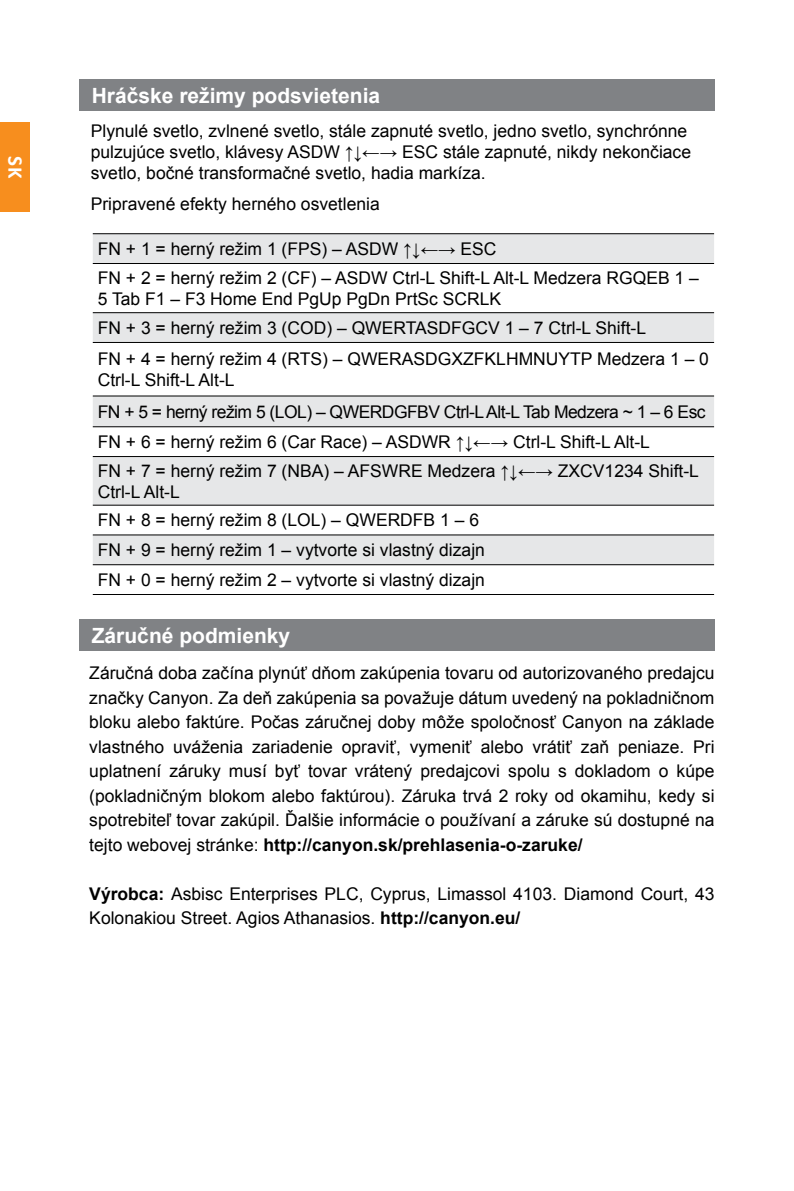
<style>
.page{position:relative;width:794px;height:1191px;background:#fff}
.page>*{position:absolute;margin:0;border:0;box-sizing:border-box;transform-origin:0 0}
.t1{font:700 21px "Arial";color:#fff}
.t2{font:700 21px "Calibri";color:#fff}
.t3{font:17.5px/24.5px "Arial";color:#000}
.s1{font-weight:700}
</style>
<div class="page">
<div style="left:0;top:123px;width:29px;height:89px;background:#f78e1e"></div>
<div style="left:79px;top:619px;width:635px;height:31px;background:#808285"></div>
<div style="left:79px;top:79px;width:635px;height:32px;background:#808285"></div>
<svg style="left:93px;top:234px;width:621px;height:330px;fill:#e6e7e8"></svg>
<hr style="left:93px;top:233px;width:621px;height:1px;background:#000">
<hr style="left:93px;top:263px;width:621px;height:1px;background:#000">
<hr style="left:93px;top:312px;width:621px;height:1px;background:#000">
<hr style="left:93px;top:342px;width:621px;height:1px;background:#000">
<hr style="left:93px;top:395px;width:621px;height:1px;background:#000">
<hr style="left:93px;top:426px;width:621px;height:1px;background:#000">
<hr style="left:93px;top:456px;width:621px;height:1px;background:#000">
<hr style="left:93px;top:504px;width:621px;height:2px;background:#000">
<hr style="left:93px;top:534px;width:621px;height:1px;background:#000">
<hr style="left:93px;top:564px;width:621px;height:1px;background:#000">
<hr style="left:93px;top:594px;width:621px;height:1px;background:#000">
<p class="t2" style="left:30px;top:156px;width:24px;rotate:90deg">SK</p>
<p class="t1" style="left:92px;top:80px;width:290px">Hráčske režimy podsvietenia</p>
<p class="t3" style="left:91px;top:121px;width:602px;line-height:21px">Plynulé svetlo, zvlnené svetlo, stále zapnuté svetlo, jedno svetlo, synchrónne pulzujúce svetlo, klávesy ASDW ↑↓←→ ESC stále zapnuté, nikdy nekončiace svetlo, bočné transformačné svetlo, hadia markíza.</p>
<p class="t3" style="left:91px;top:192px;width:290px">Pripravené efekty herného osvetlenia</p>
<p class="t3" style="left:98px;top:234px;width:603px;line-height:29.1px">FN + 1 = herný režim 1 (FPS) – ASDW ↑↓←→ ESC<br>FN + 2 = herný režim 2 (CF) – ASDW Ctrl-L Shift-L Alt-L Medzera RGQEB 1 –</p>
<p class="t3" style="left:98px;top:284px;width:550px;line-height:29.1px">5 Tab F1 – F3 Home End PgUp PgDn PrtSc SCRLK<br>FN + 3 = herný režim 3 (COD) – QWERTASDFGCV 1 – 7 Ctrl-L Shift-L</p>
<p class="t3" style="left:98px;top:348px;width:613px;line-height:21px">FN + 4 = herný režim 4 (RTS) – QWERASDGXZFKLHMNUYTP Medzera 1 – 0<br>Ctrl-L Shift-L Alt-L</p>
<p class="t3" style="left:98px;top:397px;width:609px;line-height:29.4px">FN + 5 = herný režim 5 (LOL) – QWERDGFBV Ctrl-L Alt-L Tab Medzera ~ 1 – 6 Esc<br>FN + 6 = herný režim 6 (Car Race) – ASDWR ↑↓←→ Ctrl-L Shift-L Alt-L<br>FN + 7 = herný režim 7 (NBA) – AFSWRE Medzera ↑↓←→ ZXCV1234 Shift-L</p>
<p class="t3" style="left:98px;top:477px;width:389px;line-height:29.4px">Ctrl-L Alt-L<br>FN + 8 = herný režim 8 (LOL) – QWERDFB 1 – 6<br>FN + 9 = herný režim 1 – vytvorte si vlastný dizajn FN + 0 = herný režim 2 – vytvorte si vlastný dizajn</p>
<p class="t1" style="left:92px;top:621px;width:200px">Záručné podmienky</p>
<p class="t3" style="left:89px;top:660px;width:627px;text-align:justify">Záručná doba začína plynúť dňom zakúpenia tovaru od autorizovaného predajcu značky Canyon. Za deň zakúpenia sa považuje dátum uvedený na pokladničnom bloku alebo faktúre. Počas záručnej doby môže spoločnosť Canyon na základe vlastného uváženia zariadenie opraviť, vymeniť alebo vrátiť zaň peniaze. Pri uplatnení záruky musí byť tovar vrátený predajcovi spolu s dokladom o kúpe (pokladničným blokom alebo faktúrou). Záruka trvá 2 roky od okamihu, kedy si spotrebiteľ tovar zakúpil. Ďalšie informácie o používaní a záruke sú dostupné na tejto webovej stránke: <span class="s1">http://canyon.sk/prehlasenia-o-zaruke/</span></p>
<p class="t3" style="left:89px;top:881px;width:627px"><span class="s1">Výrobca:</span> Asbisc Enterprises PLC, Cyprus, Limassol 4103. Diamond Court, 43<br>Kolonakiou Street. Agios Athanasios. <span class="s1">http://canyon.eu/</span></p>
</div>
